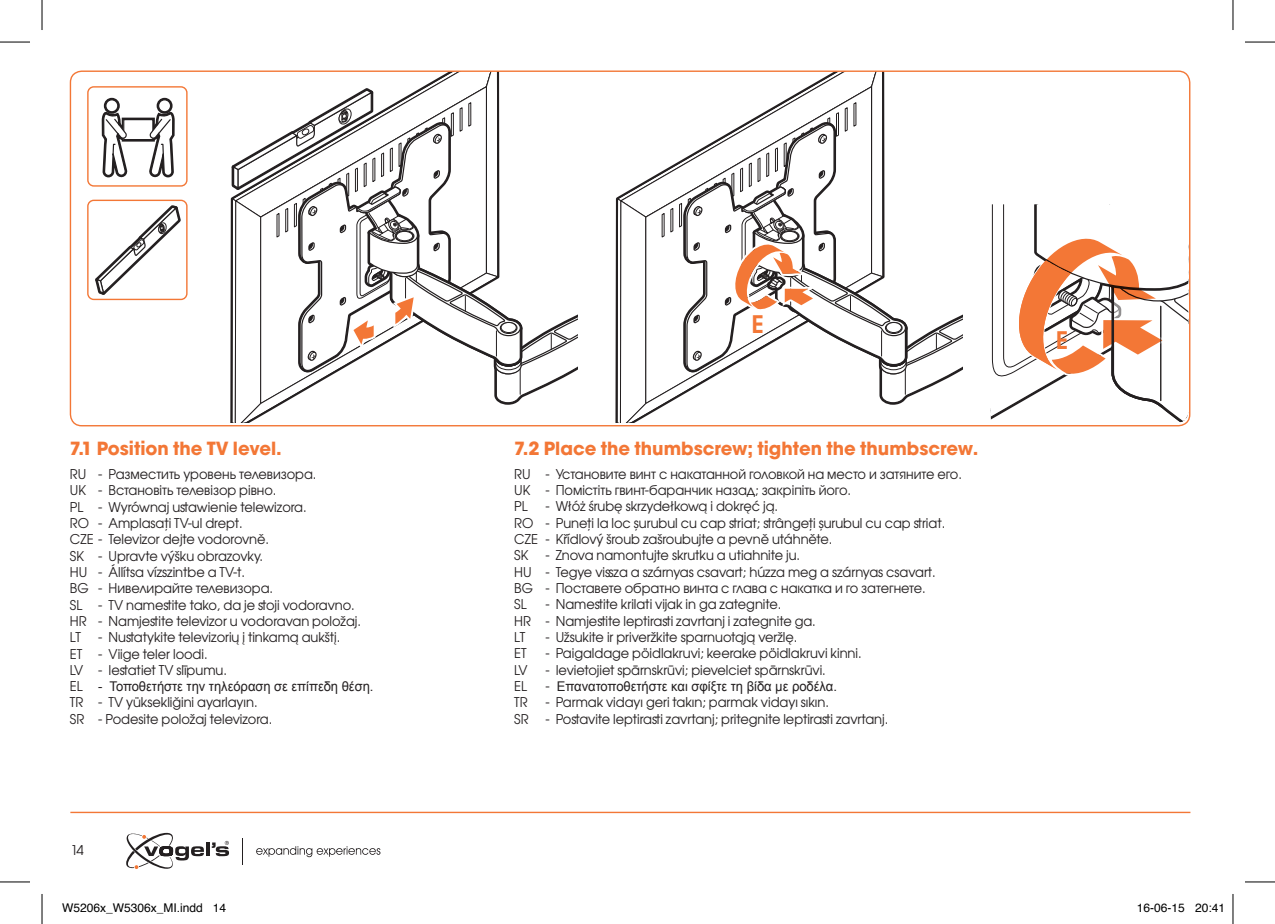
<style>
.page{position:relative;width:1275px;height:924px;background:#fff}
.page>*{position:absolute;margin:0;border:0;box-sizing:border-box;transform-origin:0 0}
.t1{font:24px "Avant Garde Gothic Dm ITC";color:#f37736}
.t2{font:18px "Avant Garde Gothic Bd ITC";color:#f37736}
.t3{font:13.4px/16.2px "Avant Garde Gothic Bk ITC";letter-spacing:-.005em;color:#231f20}
.t4{font:13.4px "Arial";letter-spacing:-.005em;color:#231f20}
.t5{font:12px "Helvetica";color:#000}
.s1{font-family:"Avant Garde Gothic Bk ITC"}
</style>
<div class="page">
<hr style="left:70px;top:811px;width:1120px;height:1px;background:#f37736">
<svg style="left:256px;top:846px;width:124px;height:10px"></svg>
<svg style="left:242px;top:838px;width:1px;height:25px"></svg>
<svg style="left:126px;top:832px;width:78px;height:36px"></svg>
<hr style="left:206px;top:842px;width:4px;height:13px;background:#231f20">
<svg style="left:212px;top:840px;width:17px;height:15px"></svg>
<svg style="left:991px;top:204px;width:197px;height:218px"></svg>
<div style="left:122px;top:118px;width:33px;height:23px;border:4px solid #231f20"></div>
<div style="left:157px;top:98px;width:16px;height:16px;border:4px solid #231f20;border-radius:50%"></div>
<div style="left:124px;top:120px;width:29px;height:19px;background:#fff"></div>
<div style="left:123px;top:119px;width:30px;height:21px;border:1px solid #231f20"></div>
<svg style="left:101px;top:97px;width:31px;height:81px"></svg>
<div style="left:159px;top:100px;width:12px;height:12px;background:#fff;border-radius:50%"></div>
<div style="left:158px;top:99px;width:13px;height:13px;border:1px solid #231f20;border-radius:50%"></div>
<svg style="left:144px;top:110px;width:31px;height:68px"></svg>
<div style="left:87px;top:86px;width:101px;height:100px;border:1px solid #f37736;border-radius:6px"></div>
<svg style="left:616px;top:72px;width:347px;height:350px"></svg>
<svg style="left:230px;top:72px;width:348px;height:350px"></svg>
<svg style="left:89px;top:201px;width:95px;height:99px"></svg>
<div style="left:87px;top:199px;width:101px;height:101px;border:1px solid #f37736;border-radius:6px"></div>
<hr style="left:0;top:42px;width:30px;height:1px;background:#000">
<hr style="left:1245px;top:42px;width:30px;height:1px;background:#000">
<hr style="left:0;top:881px;width:30px;height:1px;background:#000">
<hr style="left:1245px;top:881px;width:30px;height:1px;background:#000">
<hr style="left:42px;top:0;width:1px;height:30px;background:#000">
<hr style="left:42px;top:893px;width:1px;height:30px;background:#000">
<hr style="left:1232px;top:0;width:1px;height:30px;background:#000">
<hr style="left:1232px;top:893px;width:1px;height:30px;background:#000">
<h2 class="t2" style="left:70px;top:436px;width:213px">7.1 Position the TV level.</h2>
<p class="t3" style="left:70px;top:465px;width:293px">RU - Разместить уровень телевизора.<br>UK - Встановіть телевізор рівно.<br>PL - Wyrównaj ustawienie telewizora.<br>RO - Amplasaţi TV-ul drept.<br>CZE - Televizor dejte vodorovně.<br>SK - Upravte výšku obrazovky.<br>HU - Állítsa vízszintbe a TV-t.<br>BG - Нивелирайте телевизора.<br>SL - TV namestite tako, da je stoji vodoravno.<br>HR - Namjestite televizor u vodoravan položaj.<br>LT</p>
<p class="t3" style="left:70px;top:628px;width:272px;text-indent:28px">- Nustatykite televizorių į tinkamą aukštį.<br>ET - Viige teler loodi.<br>LV - Iestatiet TV slīpumu.</p>
<p class="t4" style="left:70px;top:677px;width:305px"><span class="s1">EL</span> - Τοποθετήστε την τηλεόραση σε επίπεδη θέση.</p>
<p class="t3" style="left:70px;top:694px;width:204px">TR - TV yüksekliğini ayarlayın.<br>SR - Podesite položaj televizora.</p>
<p class="t3" style="left:71px;top:841px;width:15px">14</p>
<h1 class="t1" style="left:751px;top:308px;width:14px">E</h1>
<h2 class="t2" style="left:514px;top:435px;width:466px">7.2 Place the thumbscrew; tighten the thumbscrew.</h2>
<p class="t3" style="left:514px;top:465px;width:449px">RU - Установите винт с накатанной головкой на место и затяните его.<br>UK - Помістіть гвинт-баранчик назад; закріпіть його.<br>PL</p>
<p class="t3" style="left:514px;top:498px;width:432px;text-indent:31px">- Włóż śrubę skrzydełkową i dokręć ją.<br>RO - Puneți la loc șurubul cu cap striat; strângeți șurubul cu cap striat.<br>CZE - Křídlový šroub zašroubujte a pevně utáhněte.<br>SK</p>
<p class="t3" style="left:514px;top:547px;width:423px;text-indent:31px">- Znova namontujte skrutku a utiahnite ju.<br>HU - Tegye vissza a szárnyas csavart; húzza meg a szárnyas csavart.<br>BG - Поставете обратно винта с глава с накатка и го затегнете.<br>SL</p>
<p class="t3" style="left:514px;top:596px;width:303px;text-indent:31px">- Namestite krilati vijak in ga zategnite.<br>HR - Namjestite leptirasti zavrtanj i zategnite ga.<br>LT</p>
<p class="t3" style="left:545px;top:628px;width:253px">- Užsukite ir priveržkite sparnuotąją veržlę.</p>
<p class="t3" style="left:514px;top:644px;width:14px">ET</p>
<p class="t3" style="left:545px;top:644px;width:318px">- Paigaldage pöidlakruvi; keerake pöidlakruvi kinni.</p>
<p class="t3" style="left:514px;top:661px;width:15px">LV</p>
<p class="t3" style="left:545px;top:661px;width:282px">- Ievietojiet spārnskrūvi; pievelciet spārnskrūvi.</p>
<p class="t3" style="left:514px;top:677px;width:14px">EL</p>
<p class="t4" style="left:545px;top:677px;width:293px"><span class="s1">-</span> Επανατοποθετήστε και σφίξτε τη βίδα με ροδέλα.</p>
<p class="t3" style="left:514px;top:693px;width:15px">TR</p>
<p class="t3" style="left:545px;top:693px;width:285px">- Parmak vidayı geri takın; parmak vidayı sıkın.</p>
<p class="t3" style="left:514px;top:710px;width:16px">SR</p>
<p class="t3" style="left:545px;top:710px;width:344px">- Postavite leptirasti zavrtanj; pritegnite leptirasti zavrtanj.</p>
<h1 class="t1" style="left:1055px;top:324px;width:14px">E</h1>
<p class="t5" style="left:62px;top:898px;width:166px">W5206x_W5306x_MI.indd 14</p>
<p class="t5" style="left:1137px;top:898px;width:90px">16-06-15 20:41</p>
</div>
